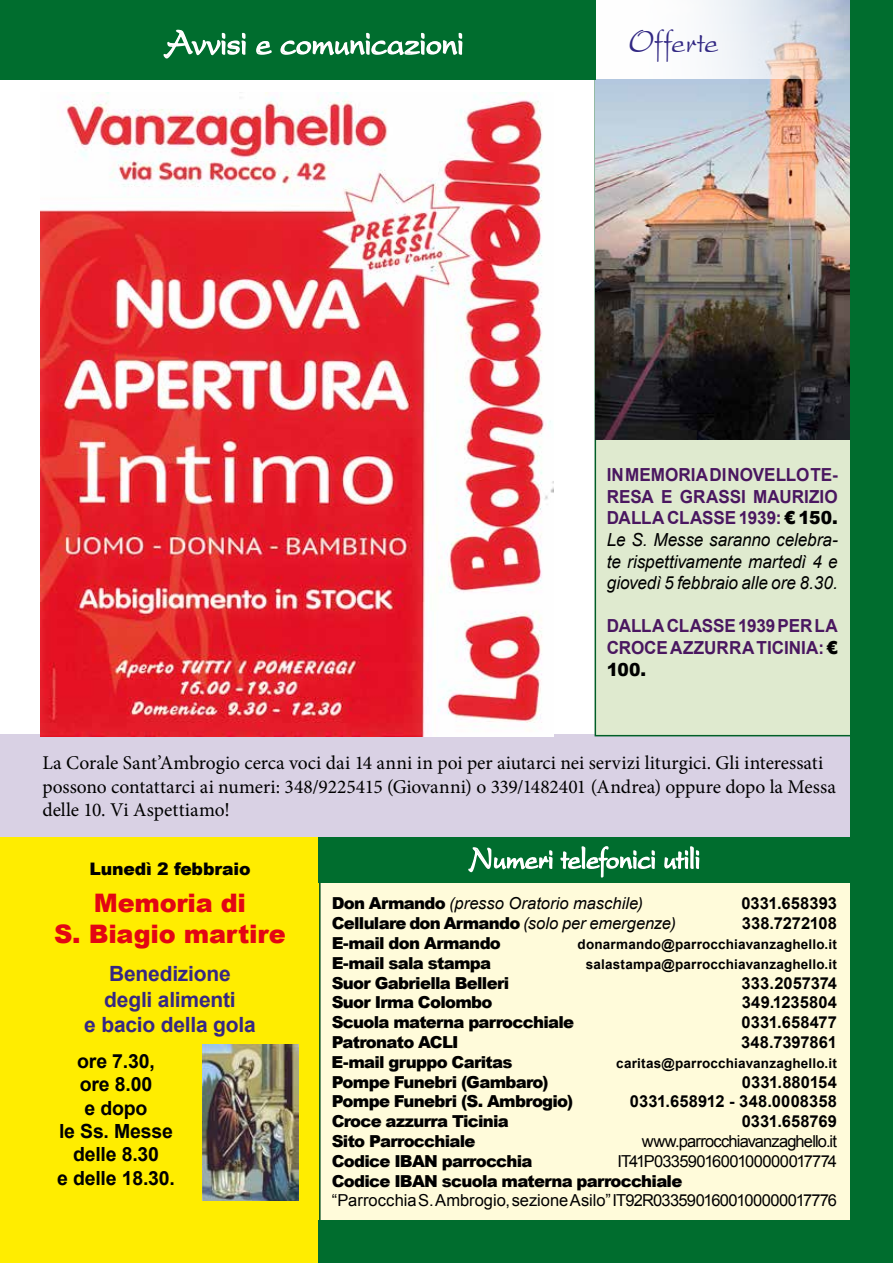
<style>
.page{position:relative;width:893px;height:1263px;background:#fff}
.page>*{position:absolute;margin:0;border:0;box-sizing:border-box;transform-origin:0 0}
.t1{font:37.5px "President Plain";letter-spacing:-.01em;color:#fff;scale:.83 1}
.t2{font:34.5px "President Plain";letter-spacing:-.005em;color:#312783;scale:.83 1}
.t3{font:900 25.5px/30.6px "Arial";letter-spacing:-.01em;color:#e30613;text-align:center}
.t4{font:700 21px/25.2px "Arial";letter-spacing:-.01em;color:#362783;text-align:center}
.t5{font:19.5px/23.4px "Minion Pro";color:#000}
.t6{font:700 19.5px/23.4px "Arial";letter-spacing:-.01em;color:#000;text-align:center}
.t7{font:italic 18px/21.6px "Arial";letter-spacing:-.005em;color:#000;text-align:justify;scale:.95 1}
.t8{font:700 18px/21.6px "Arial";letter-spacing:.005em;color:#4a1760;scale:.95 1}
.t9{font:900 18px "Arial";color:#000;scale:.95 1}
.t10{font:900 17.25px "Arial";letter-spacing:-.01em;color:#000}
.t11{font:900 16.5px "Arial";letter-spacing:-.045em;color:#000}
.t12{font:700 16.5px "Arial";letter-spacing:.005em;color:#000}
.t13{font:16.5px "Arial";letter-spacing:-.02em;color:#000}
.t14{font:16.5px "Arial";letter-spacing:-.045em;color:#000}
.t15{font:italic 16.5px "Arial";color:#000}
.t16{font:700 13.5px "Arial";letter-spacing:.015em;color:#000}
.s1{font-weight:700;font-style:normal;color:#4a1760}
.s2{font-weight:900;font-style:normal}
.s3{font-weight:900;color:#000}
.s4{font-weight:400;font-style:italic}
</style>
<div class="page">
<div style="left:0;top:734px;width:850px;height:102px;background:#d9d1e4"></div>
<div style="left:0;top:838px;width:338px;height:425px;background:#ffed00"></div>
<div style="left:595px;top:439px;width:255px;height:297px;background:#dfeacf"></div>
<img style="left:595px;top:79px;width:255px;height:360px">
<svg style="left:595px;top:0;width:255px;height:79px"></svg>
<div style="left:319px;top:844px;width:548px;height:405px;background:#fffbda;border:2px solid #004c1d"></div>
<div style="left:0;top:0;width:595px;height:79px;background:#006d2e"></div>
<svg style="left:163px;top:29px;width:83px;height:30px"></svg>
<svg style="left:256px;top:41px;width:16px;height:14px"></svg>
<svg style="left:280px;top:32px;width:183px;height:24px"></svg>
<div style="left:319px;top:838px;width:574px;height:45px;background:#006d2e"></div>
<svg style="left:468px;top:847px;width:85px;height:26px"></svg>
<svg style="left:560px;top:846px;width:95px;height:32px"></svg>
<svg style="left:664px;top:846px;width:36px;height:24px"></svg>
<div style="left:850px;top:0;width:43px;height:1263px;background:#006d2e"></div>
<div style="left:319px;top:1220px;width:574px;height:43px;background:#006d2e"></div>
<img style="left:202px;top:1045px;width:96px;height:156px">
<img style="left:40px;top:92px;width:513px;height:644px">
<h1 class="t1" style="left:165px;top:21px;width:362px">Avvisi e comunicazioni</h1>
<h2 class="t2" style="left:629px;top:22px;width:110px">Offerte</h2>
<p class="t8" style="left:607px;top:465px;width:179px">In memoriadi Novello</p>
<p class="t8" style="left:607px;top:465px;width:245px;text-indent:204px">Te&shy;resa e grassi maurizio<br>dalla</p>
<p class="t7" style="left:607px;top:507px;width:245px;text-indent:95px"><span class="s1">sse 1939:</span> <span class="s2">€ 150.<br></span>Le S. Messe saranno celebra&shy;te rispettivamente martedì 4 e giovedì 5 febbraio alle ore 8.30.</p>
<p class="t8" style="left:607px;top:616px;width:13px">dalla</p>
<p class="t8" style="left:667px;top:616px;width:14px">cla</p>
<p class="t8" style="left:702px;top:616px;width:132px">sse 1939 per la</p>
<p class="t8" style="left:607px;top:637px;width:39px">croce</p>
<p class="t8" style="left:670px;top:637px;width:13px">azz</p>
<p class="t8" style="left:704px;top:637px;width:66px">urra ticinia</p>
<p class="t8" style="left:818px;top:637px;width:22px">: <span class="s3">€</span></p>
<p class="t9" style="left:607px;top:656px;width:43px">100.</p>
<p class="t8" style="left:667px;top:508px;width:14px">cla</p>
<p class="t5" style="left:43px;top:752px;width:795px">La Corale Sant’Ambrogio cerca voci dai 14 anni in poi per aiutarci nei servizi liturgici. Gli interessati possono contattarci ai numeri: 348/9225415 (Giovanni) o 339/1482401 (Andrea) oppure dopo la Messa delle 10. Vi Aspettiamo!</p>
<p class="t10" style="left:89px;top:856px;width:163px">Lunedì 2 febbraio</p>
<h3 class="t3" style="left:54px;top:887px;width:233px">Memoria di<br>S. Biagio martire</h3>
<p class="t4" style="left:84px;top:962px;width:173px">Benedizione degli alimenti<br>e bacio della gola</p>
<p class="t6" style="left:57px;top:1050px;width:119px">ore 7.30,<br>ore 8.00<br>e dopo<br>le Ss. Messe delle 8.30<br>e delle 18.30.</p>
<p class="t15" style="left:332px;top:893px;width:313px"><span class="s2">Don Armando</span> (presso Oratorio maschile)</p>
<p class="t12" style="left:741px;top:893px;width:97px">0331.658393</p>
<p class="t11" style="left:332px;top:911px;width:346px">Cellulare don Armando <span class="s4">(solo per emergenze)</span></p>
<p class="t12" style="left:742px;top:912px;width:97px">338.7272108</p>
<p class="t11" style="left:332px;top:931px;width:171px">E-mail don Armando</p>
<p class="t16" style="left:578px;top:935px;width:261px">donarmando@parrocchiavanzaghello.it</p>
<p class="t11" style="left:332px;top:951px;width:161px">E-mail sala stampa</p>
<p class="t16" style="left:586px;top:955px;width:253px">salastampa@parrocchiavanzaghello.it</p>
<p class="t11" style="left:332px;top:971px;width:179px">Suor Gabriella Belleri</p>
<p class="t12" style="left:742px;top:972px;width:97px">333.2057374</p>
<p class="t11" style="left:332px;top:990px;width:162px">Suor I rma Colombo</p>
<p class="t12" style="left:742px;top:992px;width:97px">349.1235804</p>
<p class="t11" style="left:332px;top:1010px;width:244px">Scuola materna parrocchiale</p>
<p class="t12" style="left:742px;top:1011px;width:97px">0331.658477</p>
<p class="t11" style="left:332px;top:1030px;width:126px">Patronato ACLI</p>
<p class="t12" style="left:741px;top:1031px;width:97px">348.7397861</p>
<p class="t11" style="left:332px;top:1050px;width:182px">E-mail gruppo Caritas</p>
<p class="t16" style="left:616px;top:1054px;width:222px">caritas@parrocchiavanzaghello.it</p>
<p class="t11" style="left:332px;top:1070px;width:218px">Pompe Funebri (Gambaro)</p>
<p class="t12" style="left:742px;top:1071px;width:96px">0331.880154</p>
<p class="t11" style="left:332px;top:1089px;width:243px">Pompe Funebri (S. Ambrogio)</p>
<p class="t12" style="left:630px;top:1091px;width:209px">0331.658912 - 348.0008358</p>
<p class="t11" style="left:332px;top:1109px;width:179px">Croce azzurra Ticinia</p>
<p class="t12" style="left:742px;top:1110px;width:97px">0331.658769</p>
<p class="t11" style="left:332px;top:1129px;width:145px">Sito Parrocchiale</p>
<p class="t14" style="left:642px;top:1130px;width:197px">www.parrocchiavanzaghello.it</p>
<p class="t11" style="left:332px;top:1149px;width:202px">Codice IBAN parrocchia</p>
<p class="t14" style="left:617px;top:1150px;width:221px">IT41P0335901600100000017774</p>
<p class="t11" style="left:332px;top:1169px;width:352px">Codice IBAN scuola materna parrocchiale</p>
<p class="t13" style="left:332px;top:1190px;width:507px">“Parrocchia S. Ambrogio, sezione Asilo” IT92R0335901600100000017776</p>
</div>
